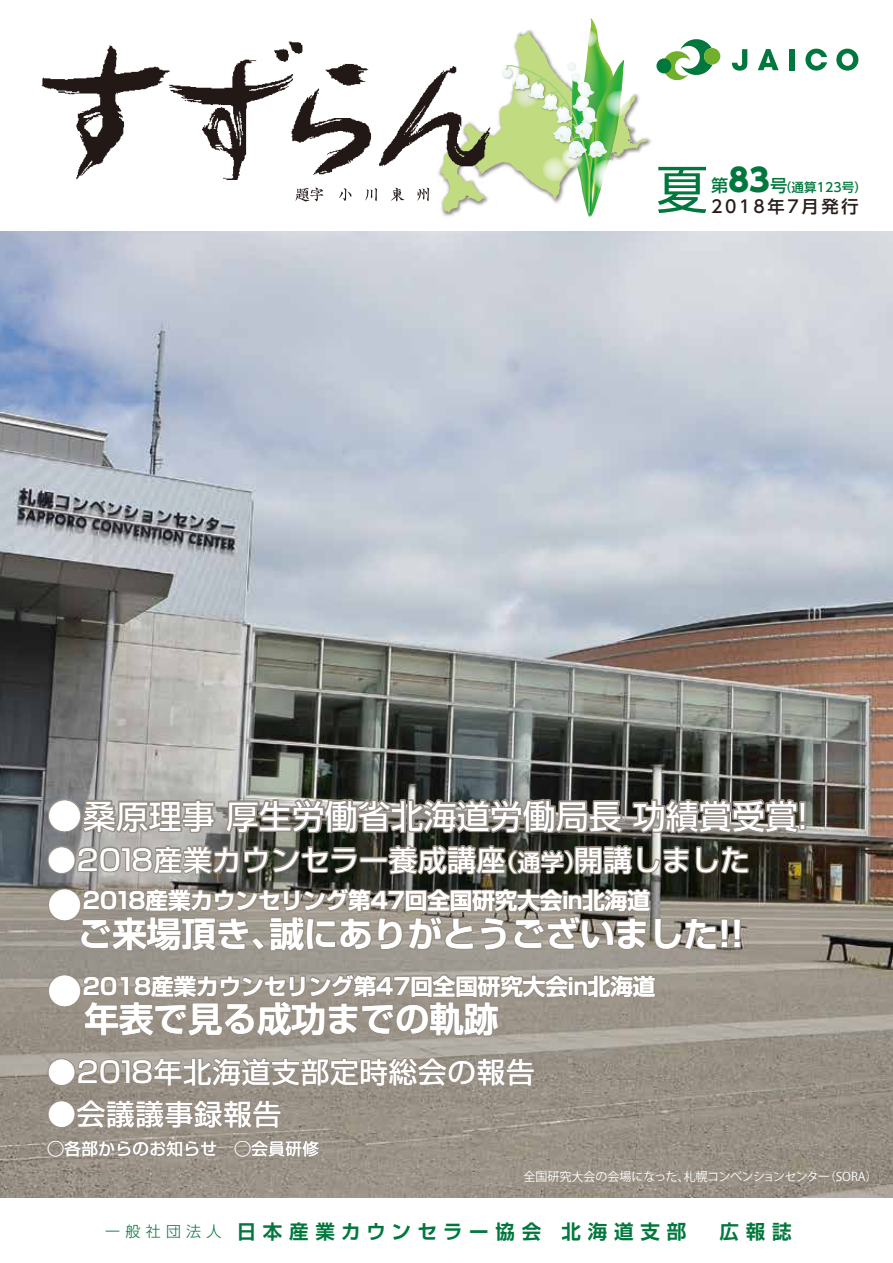
<style>
.page{position:relative;width:893px;height:1263px;background:#fff}
.page>*{position:absolute;margin:0;border:0;box-sizing:border-box;transform-origin:0 0}
.t1{font:51.75px "Shin Go Pro";color:#00783d}
.t2{font:700 34.5px "Shin Go Pro De";color:#fff}
.t3{font:500 33px "UD Shin Go Pro";color:#fff}
.t4{font:28.5px "Shin Go Pro";letter-spacing:.03em;color:#fff}
.t5{font:700 22.5px "Shin Go Pro De";color:#fff}
.t6{font:700 19.5px "Shin Go Pro De";letter-spacing:.35em;color:#00783d}
.t7{font:500 17.25px "UD Shin Go Pro";letter-spacing:.16em;color:#271e1b}
.t8{font:16.5px "Shin Go Pro";letter-spacing:.03em;color:#fff}
.t9{font:500 12.45px "UD Shin Go Pro";letter-spacing:.005em;color:#00783d}
.t10{font:12px "Koz Go Pr 6 N";letter-spacing:-.01em;color:#fff}
.s1{font-size:17.25px}
.s2{font-weight:800;font-size:31.35px}
.s3{font-family:"Shin Go Pro De";font-weight:700;font-size:34.5px}
.s4{font-size:22.5px}
.s5{font-size:34.5px}
.s6{font-family:"Shin Go Pro";font-weight:300;font-size:15px}
</style>
<div class="page">
<img style="left:0;top:231px;width:893px;height:966px">
<div style="left:48px;top:799px;width:33px;height:33px;border:3px solid #988f86;border-radius:50%"></div>
<svg style="left:79px;top:798px;width:138px;height:38px;background:#9f9891"></svg>
<svg style="left:223px;top:789px;width:585px;height:47px;background:#79756d"></svg>
<div style="left:48px;top:846px;width:28px;height:28px;border:3px solid #988f86;border-radius:50%"></div>
<svg style="left:76px;top:843px;width:283px;height:34px;background:#7d7a72"></svg>
<div style="left:359px;top:857px;width:29px;height:5px;border:3px solid #988f86"></div>
<svg style="left:385px;top:843px;width:365px;height:35px;background:#656158"></svg>
<div style="left:48px;top:888px;width:33px;height:34px;border:3px solid #988f86;border-radius:50%"></div>
<svg style="left:79px;top:886px;width:664px;height:72px;background:#908a80"></svg>
<div style="left:48px;top:974px;width:33px;height:33px;border:3px solid #988f86;border-radius:50%"></div>
<div style="left:48px;top:1058px;width:28px;height:29px;border:3px solid #988f86;border-radius:50%"></div>
<svg style="left:76px;top:971px;width:583px;height:120px;background:#9c948b"></svg>
<svg style="left:45px;top:1097px;width:278px;height:64px;background:#988f85"></svg>
<svg style="left:295px;top:188px;width:28px;height:13px"></svg>
<svg style="left:339px;top:188px;width:13px;height:13px"></svg>
<svg style="left:365px;top:188px;width:13px;height:13px"></svg>
<svg style="left:391px;top:188px;width:13px;height:13px"></svg>
<svg style="left:417px;top:188px;width:13px;height:13px"></svg>
<img style="left:42px;top:41px;width:398px;height:139px">
<svg style="left:662px;top:39px;width:58px;height:42px"></svg>
<div style="left:656px;top:58px;width:15px;height:15px;background:#00783d;border-radius:50%"></div>
<svg style="left:732px;top:49px;width:15px;height:22px"></svg>
<svg style="left:758px;top:49px;width:21px;height:21px"></svg>
<div style="left:789px;top:49px;width:5px;height:21px;background:#00783d"></div>
<svg style="left:805px;top:49px;width:22px;height:22px"></svg>
<svg style="left:836px;top:49px;width:22px;height:22px"></svg>
<svg style="left:440px;top:18px;width:208px;height:199px"></svg>
<p class="t9" style="left:711px;top:178px;width:157px"><span class="s1">第</span><span class="s2">83</span><span class="s1">号</span>（通算123号）</p>
<p class="t1" style="left:656px;top:147px;width:53px">夏</p>
<p class="t7" style="left:711px;top:192px;width:149px">2018年7月発行</p>
<p class="t3" style="left:47px;top:789px;width:773px"><span class="s3">●</span>桑原理事 厚生労働省北海道労働局長 功績賞受賞！</p>
<p class="t4" style="left:47px;top:836px;width:703px">●2018産業カウンセラー養成講座<span class="s4">（通学）</span>開講しました</p>
<p class="t5" style="left:47px;top:882px;width:604px"><span class="s5">●</span>2018産業カウンセリング第47回全国研究大会in北海道</p>
<p class="t2" style="left:78px;top:905px;width:667px">ご来場頂き、誠にありがとうございました!!</p>
<p class="t5" style="left:47px;top:968px;width:610px"><span class="s5">●</span>2018産業カウンセリング第47回全国研究大会in北海道</p>
<p class="t2" style="left:85px;top:991px;width:416px">年表で見る成功までの軌跡</p>
<p class="t4" style="left:47px;top:1049px;width:489px">●2018年北海道支部定時総会の報告</p>
<p class="t4" style="left:47px;top:1091px;width:235px">●会議議事録報告</p>
<p class="t8" style="left:47px;top:1135px;width:273px">◯各部からのお知らせ　◯会員研修</p>
<p class="t10" style="left:523px;top:1169px;width:356px">全国研究大会の会場になった、札幌コンベンションセンター（SORA）</p>
<p class="t6" style="left:105px;top:1215px;width:688px"><span class="s6">一般社団法人</span> 日本産業カウンセラー協会 北海道支部　広報誌</p>
</div>
